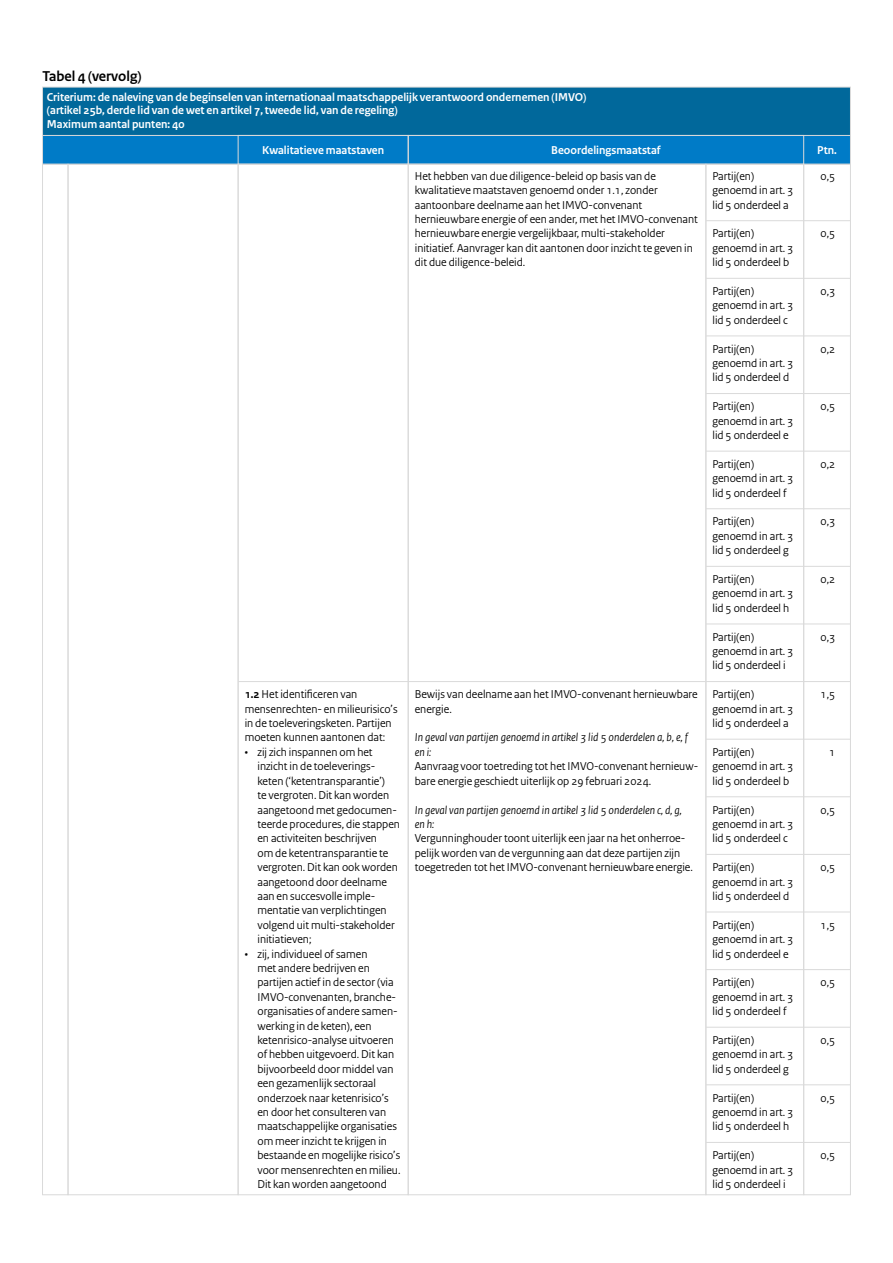
<style>
.page{position:relative;width:893px;height:1263px;background:#fff}
.page>*{position:absolute;margin:0;border:0;box-sizing:border-box;transform-origin:0 0}
.t1{font:700 15px "Rijksoverheid Sans";color:#000}
.BROODTEKST_ZONDER_LIJN{font:12px/14.4px "Rijksoverheid Sans";color:#000}
.Voetnoot{font:12px/14.4px "Rijksoverheid Sans";color:#000}
.t2{font:700 12px "Rijksoverheid Sans";color:#fff}
.BROODTEKST_ZONDER_LIJN-2{font:italic 12px/14.4px "Rijksoverheid Sans";color:#000}
.s1{font-weight:700}
</style>
<div class="page">
<div style="left:42px;top:135px;width:809px;height:29px;background:#007bc7"></div>
<div style="left:43px;top:87px;width:807px;height:48px;background:#01689b"></div>
<hr style="left:804px;top:220px;width:46px;height:1px;background:#dadada">
<hr style="left:804px;top:278px;width:46px;height:1px;background:#dadada">
<hr style="left:804px;top:336px;width:46px;height:1px;background:#dadada">
<hr style="left:804px;top:393px;width:46px;height:1px;background:#dadada">
<hr style="left:804px;top:451px;width:46px;height:1px;background:#dadada">
<hr style="left:804px;top:508px;width:46px;height:1px;background:#dadada">
<hr style="left:804px;top:566px;width:46px;height:1px;background:#dadada">
<hr style="left:804px;top:624px;width:46px;height:1px;background:#dadada">
<hr style="left:804px;top:681px;width:46px;height:1px;background:#dadada">
<hr style="left:804px;top:739px;width:46px;height:1px;background:#dadada">
<hr style="left:804px;top:796px;width:46px;height:1px;background:#dadada">
<hr style="left:804px;top:854px;width:46px;height:1px;background:#dadada">
<hr style="left:804px;top:912px;width:46px;height:1px;background:#dadada">
<hr style="left:804px;top:969px;width:46px;height:1px;background:#dadada">
<hr style="left:804px;top:1027px;width:46px;height:1px;background:#dadada">
<hr style="left:804px;top:1084px;width:46px;height:1px;background:#dadada">
<hr style="left:804px;top:1142px;width:46px;height:1px;background:#dadada">
<div style="left:803px;top:164px;width:48px;height:1031px;border:1px solid #dadada"></div>
<hr style="left:706px;top:220px;width:97px;height:1px;background:#dadada">
<hr style="left:706px;top:278px;width:97px;height:1px;background:#dadada">
<hr style="left:706px;top:336px;width:97px;height:1px;background:#dadada">
<hr style="left:706px;top:393px;width:97px;height:1px;background:#dadada">
<hr style="left:706px;top:451px;width:97px;height:1px;background:#dadada">
<hr style="left:706px;top:508px;width:97px;height:1px;background:#dadada">
<hr style="left:706px;top:566px;width:97px;height:1px;background:#dadada">
<hr style="left:706px;top:624px;width:97px;height:1px;background:#dadada">
<hr style="left:706px;top:681px;width:97px;height:1px;background:#dadada">
<hr style="left:706px;top:739px;width:97px;height:1px;background:#dadada">
<hr style="left:706px;top:796px;width:97px;height:1px;background:#dadada">
<hr style="left:706px;top:854px;width:97px;height:1px;background:#dadada">
<hr style="left:706px;top:912px;width:97px;height:1px;background:#dadada">
<hr style="left:706px;top:969px;width:97px;height:1px;background:#dadada">
<hr style="left:706px;top:1027px;width:97px;height:1px;background:#dadada">
<hr style="left:706px;top:1084px;width:97px;height:1px;background:#dadada">
<hr style="left:706px;top:1142px;width:97px;height:1px;background:#dadada">
<div style="left:706px;top:164px;width:98px;height:1031px;border:1px solid #dadada"></div>
<hr style="left:408px;top:681px;width:298px;height:1px;background:#dadada">
<hr style="left:238px;top:681px;width:170px;height:1px;background:#dadada">
<div style="left:238px;top:164px;width:170px;height:1031px;border:1px solid #dadada"></div>
<div style="left:68px;top:164px;width:170px;height:1031px;border:1px solid #dadada"></div>
<div style="left:42px;top:164px;width:26px;height:1031px;border:1px solid #dadada"></div>
<div style="left:238px;top:135px;width:170px;height:29px;border:1px solid #dadada"></div>
<div style="left:408px;top:135px;width:396px;height:29px;border:1px solid #dadada"></div>
<p class="t1" style="left:42px;top:68px;width:101px">Tabel 4 (vervolg)</p>
<p class="t2" style="left:47px;top:90px;width:541px">Criterium: de naleving van de beginselen van internationaal maatschappelijk verantwoord ondernemen (IMVO)</p>
<p class="t2" style="left:47px;top:103px;width:352px">(artikel 25b, derde lid van de wet en artikel 7, tweede lid, van de regeling)</p>
<p class="t2" style="left:47px;top:117px;width:139px">Maximum aantal punten: 40</p>
<p class="t2" style="left:262px;top:144px;width:124px">Kwalitatieve maatstaven</p>
<p class="t2" style="left:551px;top:144px;width:111px">Beoordelingsmaatstaf</p>
<p class="t2" style="left:817px;top:144px;width:21px">Ptn.</p>
<p class="BROODTEKST_ZONDER_LIJN" style="left:415px;top:169px;width:285px">Het hebben van due diligence-beleid op basis van de kwalitatieve maatstaven genoemd onder 1.1, zonder aantoonbare deelname aan het IMVO-convenant hernieuwbare energie of een ander, met het IMVO-convenant hernieuwbare energie vergelijkbaar, multi-stakeholder initiatief. Aanvrager kan dit aantonen door inzicht te geven in dit due diligence-beleid.</p>
<p class="BROODTEKST_ZONDER_LIJN" style="left:245px;top:687px;width:154px"><span class="s1">1.2</span> Het identificeren van mensenrechten- en milieurisico’s in de toeleveringsketen. Partijen moeten kunnen aantonen dat:</p>
<p class="BROODTEKST_ZONDER_LIJN" style="left:257px;top:745px;width:144px;text-indent:-13px">• zij zich inspannen om het inzicht in de toeleverings&shy;keten (‘ketentransparantie’)<br>te vergroten. Dit kan worden aangetoond met gedocumen&shy;teerde procedures, die stappen en activiteiten beschrijven<br>om de ketentransparantie te vergroten. Dit kan ook worden aangetoond door deelname aan en succesvolle imple&shy;mentatie van verplichtingen volgend uit multi-stakeholder initiatieven;</p>
<p class="BROODTEKST_ZONDER_LIJN" style="left:257px;top:946px;width:145px;text-indent:-13px">• zij, individueel of samen<br>met andere bedrijven en partijen actief in de sector (via<br>IMVO-convenanten, branche&shy;organisaties of andere samen&shy;werking in de keten), een ketenrisico-analyse uitvoeren of hebben uitgevoerd. Dit kan bijvoorbeeld door middel van een gezamenlijk sectoraal onderzoek naar ketenrisico’s en door het consulteren van maatschappelijke organisaties om meer inzicht te krijgen in bestaande en mogelijke risico’s voor mensenrechten en milieu.<br>Dit kan worden aangetoond</p>
<p class="BROODTEKST_ZONDER_LIJN" style="left:415px;top:687px;width:285px">Bewijs van deelname aan het IMVO-convenant hernieuwbare energie.</p>
<p class="BROODTEKST_ZONDER_LIJN-2" style="left:415px;top:731px;width:274px">In geval van partijen genoemd in artikel 3 lid 5 onderdelen a, b, e, f en i:</p>
<p class="BROODTEKST_ZONDER_LIJN" style="left:415px;top:759px;width:285px">Aanvraag voor toetreding tot het IMVO-convenant hernieuw&shy;bare energie geschiedt uiterlijk op 29 februari 2024.</p>
<p class="BROODTEKST_ZONDER_LIJN-2" style="left:415px;top:803px;width:269px">In geval van partijen genoemd in artikel 3 lid 5 onderdelen c, d, g, en h:</p>
<p class="BROODTEKST_ZONDER_LIJN" style="left:415px;top:831px;width:280px">Vergunninghouder toont uiterlijk een jaar na het onherroe&shy;pelijk worden van de vergunning aan dat deze partijen zijn toegetreden tot het IMVO-convenant hernieuwbare energie.</p>
<p class="Voetnoot" style="left:712px;top:169px;width:82px">Partij(en) genoemd in art. 3 lid 5 onderdeel a</p>
<p class="Voetnoot" style="left:712px;top:226px;width:82px">Partij(en) genoemd in art. 3 lid 5 onderdeel b</p>
<p class="Voetnoot" style="left:712px;top:284px;width:82px">Partij(en) genoemd in art. 3 lid 5 onderdeel c</p>
<p class="Voetnoot" style="left:712px;top:342px;width:82px">Partij(en) genoemd in art. 3 lid 5 onderdeel d</p>
<p class="Voetnoot" style="left:712px;top:399px;width:82px">Partij(en) genoemd in art. 3 lid 5 onderdeel e</p>
<p class="Voetnoot" style="left:712px;top:457px;width:82px">Partij(en) genoemd in art. 3 lid 5 onderdeel f</p>
<p class="Voetnoot" style="left:712px;top:514px;width:82px">Partij(en) genoemd in art. 3 lid 5 onderdeel g</p>
<p class="Voetnoot" style="left:712px;top:572px;width:82px">Partij(en) genoemd in art. 3 lid 5 onderdeel h</p>
<p class="Voetnoot" style="left:712px;top:630px;width:82px">Partij(en) genoemd in art. 3 lid 5 onderdeel i</p>
<p class="Voetnoot" style="left:712px;top:687px;width:82px">Partij(en) genoemd in art. 3 lid 5 onderdeel a</p>
<p class="Voetnoot" style="left:712px;top:745px;width:82px">Partij(en) genoemd in art. 3 lid 5 onderdeel b</p>
<p class="Voetnoot" style="left:712px;top:802px;width:82px">Partij(en) genoemd in art. 3 lid 5 onderdeel c</p>
<p class="Voetnoot" style="left:712px;top:860px;width:82px">Partij(en) genoemd in art. 3 lid 5 onderdeel d</p>
<p class="Voetnoot" style="left:712px;top:918px;width:82px">Partij(en) genoemd in art. 3 lid 5 onderdeel e</p>
<p class="Voetnoot" style="left:712px;top:975px;width:82px">Partij(en) genoemd in art. 3 lid 5 onderdeel f</p>
<p class="Voetnoot" style="left:712px;top:1033px;width:82px">Partij(en) genoemd in art. 3 lid 5 onderdeel g</p>
<p class="Voetnoot" style="left:712px;top:1090px;width:82px">Partij(en) genoemd in art. 3 lid 5 onderdeel h</p>
<p class="Voetnoot" style="left:712px;top:1148px;width:82px">Partij(en) genoemd in art. 3 lid 5 onderdeel i</p>
<p class="Voetnoot" style="left:821px;top:169px;width:16px">0,5</p>
<p class="Voetnoot" style="left:821px;top:226px;width:16px">0,5</p>
<p class="Voetnoot" style="left:821px;top:284px;width:16px">0,3</p>
<p class="Voetnoot" style="left:821px;top:342px;width:16px">0,2</p>
<p class="Voetnoot" style="left:821px;top:399px;width:16px">0,5</p>
<p class="Voetnoot" style="left:821px;top:457px;width:16px">0,2</p>
<p class="Voetnoot" style="left:821px;top:514px;width:16px">0,3</p>
<p class="Voetnoot" style="left:821px;top:572px;width:16px">0,2</p>
<p class="Voetnoot" style="left:821px;top:630px;width:16px">0,3</p>
<p class="BROODTEKST_ZONDER_LIJN" style="left:821px;top:687px;width:16px">1,5</p>
<p class="BROODTEKST_ZONDER_LIJN" style="left:829px;top:745px;width:8px">1</p>
<p class="BROODTEKST_ZONDER_LIJN" style="left:821px;top:802px;width:16px">0,5</p>
<p class="BROODTEKST_ZONDER_LIJN" style="left:821px;top:860px;width:16px">0,5</p>
<p class="BROODTEKST_ZONDER_LIJN" style="left:821px;top:918px;width:16px">1,5</p>
<p class="BROODTEKST_ZONDER_LIJN" style="left:821px;top:975px;width:16px">0,5</p>
<p class="BROODTEKST_ZONDER_LIJN" style="left:821px;top:1033px;width:16px">0,5</p>
<p class="BROODTEKST_ZONDER_LIJN" style="left:821px;top:1090px;width:16px">0,5</p>
<p class="BROODTEKST_ZONDER_LIJN" style="left:821px;top:1148px;width:16px">0,5</p>
</div>
